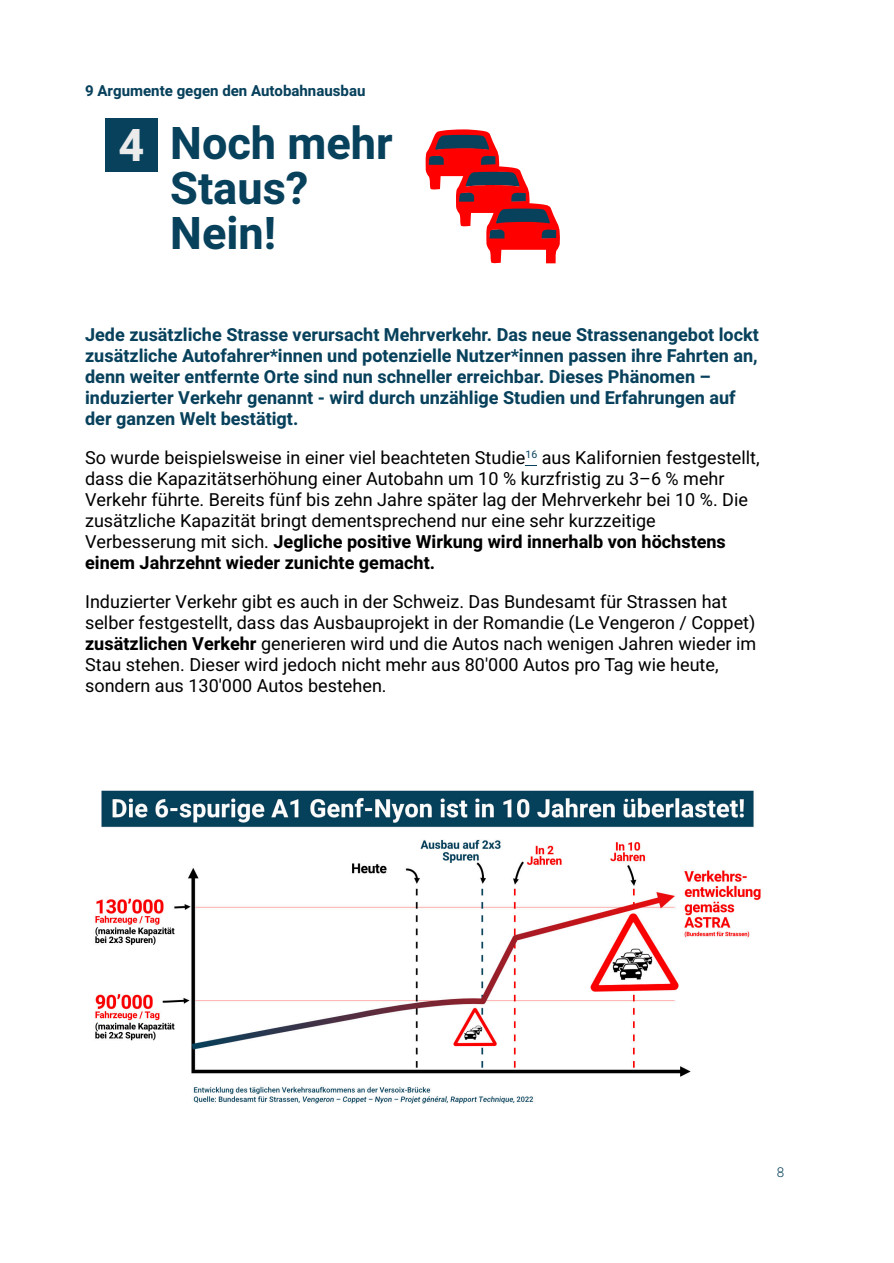
<style>
.page{position:relative;width:894px;height:1263px;background:#fff}
.page>*{position:absolute;margin:0;border:0;box-sizing:border-box;transform-origin:0 0}
.t1{font:700 45px/45px "Heebo";color:#08415c}
.t2{font:700 45px "Heebo";color:#ebebeb}
.t3{font:18px/21px "Heebo";color:#000}
.t4{font:700 18px/21px "Heebo";color:#08415c}
.t5{font:700 15px "Heebo";color:#08415c}
.t6{font:300 13.5px "Heebo";color:#08415c}
.s1{font-weight:700}
</style>
<div class="page">
<svg style="left:525px;top:465px;width:12px;height:1px"></svg>
<div style="left:105px;top:118px;width:52px;height:54px;background:#08415c"></div>
<svg style="left:425px;top:129px;width:135px;height:135px"></svg>
<img style="left:95px;top:790px;width:666px;height:314px">
<p class="t5" style="left:85px;top:81px;width:282px">9 Argumente gegen den Autobahnausbau</p>
<h1 class="t1" style="left:170px;top:123px;width:224px">Noch mehr<br>Staus?<br>Nein!</h1>
<h1 class="t2" style="left:118px;top:114px;width:27px">4</h1>
<p class="t4" style="left:85px;top:325px;width:675px">Jede zusätzliche Strasse verursacht Mehrverkehr. Das neue Strassenangebot lockt zusätzliche Autofahrer*innen und potenzielle Nutzer*innen passen ihre Fahrten an, denn weiter entfernte Orte sind nun schneller erreichbar. Dieses Phänomen – induzierter Verkehr genannt - wird durch unzählige Studien und Erfahrungen auf der ganzen Welt bestätigt.</p>
<p class="t3" style="left:85px;top:448px;width:675px">So wurde beispielsweise in einer viel beachteten Studie<sup>16</sup> aus Kalifornien festgestellt, dass die Kapazitätserhöhung einer Autobahn um 10 % kurzfristig zu 3–6 % mehr Verkehr führte. Bereits fünf bis zehn Jahre später lag der Mehrverkehr bei 10 %. Die zusätzliche Kapazität bringt dementsprechend nur eine sehr kurzzeitige Verbesserung mit sich. <span class="s1">Jegliche positive Wirkung wird innerhalb von höchstens einem Jahrzehnt wieder zunichte gemacht.</span></p>
<p class="t3" style="left:85px;top:592px;width:672px">Induzierter Verkehr gibt es auch in der Schweiz. Das Bundesamt für Strassen hat selber festgestellt, dass das Ausbauprojekt in der Romandie (Le Vengeron / Coppet) <span class="s1">zusätzlichen Verkehr</span> generieren wird und die Autos nach wenigen Jahren wieder im Stau stehen. Dieser wird jedoch nicht mehr aus 80'000 Autos pro Tag wie heute, sondern aus 130'000 Autos bestehen.</p>
<p class="t6" style="left:776px;top:1162px;width:9px">8</p>
</div>
